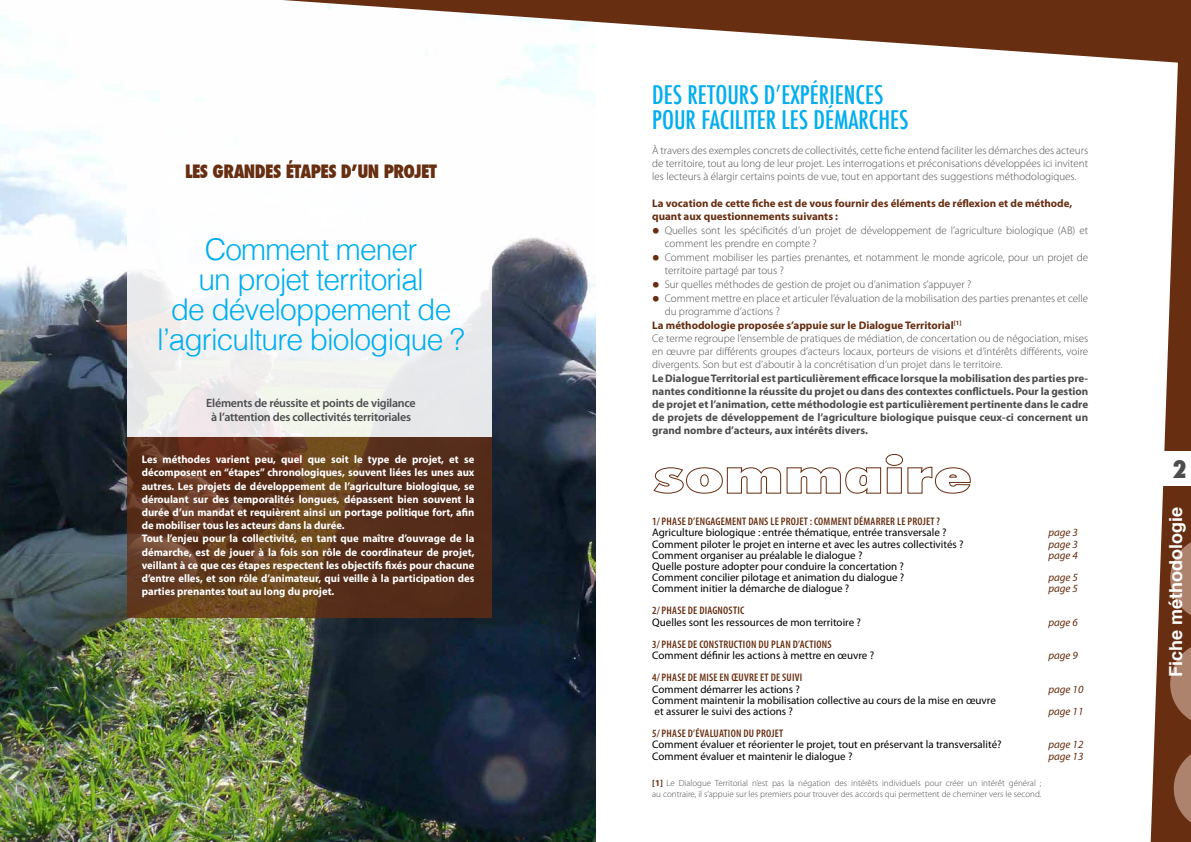
<style>
.page{position:relative;width:1191px;height:842px;background:#fff}
.page>*{position:absolute;margin:0;border:0;box-sizing:border-box;transform-origin:0 0}
.t1{font:300 30px/30px "Helvetica";letter-spacing:-.03em;color:#00aeef;text-align:center}
.t2{font:500 condensed 25px/25px "Futura";color:#00aeef}
.t3{font:800 condensed 24px "Futura";color:#4d4d4f}
.t4{font:800 condensed 18px "Futura";letter-spacing:-.03em;color:#672e11}
.t5{font:700 18px "Helvetica";color:#fff}
.t6{font:600 12px/14px "Myriad Pro";letter-spacing:-.02em;color:#4d4d4f;text-align:center}
.t7{font:300 11px/13.2px "Myriad Pro";color:#4d4d4f}
.t8{font:700 11px/13.2px "Myriad Pro";color:#fff}
.t9{font:11px/11.2px "Myriad Pro";color:#000}
.t10{font:700 11px/13.2px "Myriad Pro";color:#4d4d4f;text-align:justify}
.t11{font:600 condensed 11px "Myriad Pro";letter-spacing:.02em;color:#672e11}
.t12{font:700 11px/13.2px "Myriad Pro";color:#672e11}
.t13{font:italic 11px "Myriad Pro";color:#672e11}
.t14{font:300 9px/10.8px "Myriad Pro";color:#4d4d4f}
.s1{font-weight:600;font-size:24px;color:#672e11}
.s2{font-weight:700;color:#672e11}
</style>
<div class="page">
<img style="left:0;top:19px;width:595px;height:823px">
<svg style="left:127px;top:437px;width:364px;height:181px;background:#5e351c"></svg>
<div style="left:127px;top:153px;width:364px;height:284px;background:linear-gradient(to bottom,#fff,#ebebea)"></div>
<svg style="left:1150px;top:64px;width:41px;height:778px"></svg>
<div style="left:1154px;top:451px;width:37px;height:35px;background:#fff"></div>
<svg style="left:282px;top:0;width:909px;height:64px"></svg>
<svg style="left:653px;top:467px;width:128px;height:26px"></svg>
<svg style="left:787px;top:454px;width:183px;height:39px"></svg>
<h3 class="t4" style="left:185px;top:159px;width:253px">LES GRANDES ÉTAPES D’UN PROJET</h3>
<h1 class="t1" style="left:157px;top:233px;width:309px">Comment mener<br>un projet territorial<br>de développement de l’agriculture biologique ?</h1>
<p class="t6" style="left:206px;top:395px;width:211px">Eléments de réussite et points de vigilance à l’attention des collectivités territoriales</p>
<p class="t8" style="left:142px;top:453px;width:334px">Les méthodes varient peu, quel que soit le type de projet, et se décomposent en “étapes” chronologiques, souvent liées les unes aux autres. Les projets de développement de l’agriculture biologique, se déroulant sur des temporalités longues, dépassent bien souvent la durée d’un mandat et requièrent ainsi un portage politique fort, afin de mobiliser tous les acteurs dans la durée.<br>Tout l’enjeu pour la collectivité, en tant que maître d’ouvrage de la démarche, est de jouer à la fois son rôle de coordinateur de projet, veillant à ce que ces étapes respectent les objectifs fixés pour chacune d’entre elles, et son rôle d’animateur, qui veille à la participation des parties prenantes tout au long du projet.</p>
<h2 class="t2" style="left:652px;top:82px;width:258px">DES RETOURS D’EXPÉRIENCES<br>POUR FACILITER LES DÉMARCHES</h2>
<p class="t7" style="left:652px;top:143px;width:437px;text-align:justify">À travers des exemples concrets de collectivités, cette fiche entend faciliter les démarches des acteurs de territoire, tout au long de leur projet. Les interrogations et préconisations développées ici invitent les lecteurs à élargir certains points de vue, tout en apportant des suggestions méthodologiques.</p>
<p class="t12" style="left:652px;top:196px;width:421px">La vocation de cette fiche est de vous fournir des éléments de réflexion et de méthode, quant aux questionnements suivants :</p>
<p class="t7" style="left:664px;top:223px;width:425px;text-indent:-12px"><span class="s1">•</span> Quelles sont les spécificités d’un projet de développement de l’agriculture biologique (AB) et comment les prendre en compte ?</p>
<p class="t7" style="left:664px;top:251px;width:425px;text-indent:-12px"><span class="s1">•</span> Comment mobiliser les parties prenantes, et notamment le monde agricole, pour un projet de territoire partagé par tous ?</p>
<p class="t7" style="left:652px;top:278px;width:321px"><span class="s1">•</span> Sur quelles méthodes de gestion de projet ou d’animation s’appuyer ?</p>
<p class="t7" style="left:652px;top:292px;width:437px"><span class="s1">•</span> Comment mettre en place et articuler l’évaluation de la mobilisation des parties prenantes et celle</p>
<p class="t7" style="left:664px;top:305px;width:117px">du programme d’actions ?</p>
<p class="t12" style="left:652px;top:318px;width:311px">La méthodologie proposée s’appuie sur le Dialogue Territorial<sup>[1]</sup></p>
<p class="t7" style="left:652px;top:331px;width:437px">Ce terme regroupe l’ensemble de pratiques de médiation, de concertation ou de négociation, mises</p>
<p class="t7" style="left:652px;top:345px;width:437px">en œuvre par différents groupes d’acteurs locaux, porteurs de visions et d’intérêts différents, voire</p>
<p class="t7" style="left:652px;top:358px;width:352px">divergents. Son but est d’aboutir à la concrétisation d’un projet dans le territoire.</p>
<p class="t10" style="left:652px;top:371px;width:437px">Le Dialogue Territorial est particulièrement efficace lorsque la mobilisation des parties pre&shy;nantes conditionne la réussite du projet ou dans des contextes conflictuels. Pour la gestion de projet et l’animation, cette méthodologie est particulièrement pertinente dans le cadre de projets de développement de l’agriculture biologique puisque ceux-ci concernent un grand nombre d’acteurs, aux intérêts divers.</p>
<p class="t11" style="left:652px;top:515px;width:289px">1/ PHASE D’ENGAGEMENT DANS LE PROJET : COMMENT DÉMARRER LE PROJET ?</p>
<p class="t9" style="left:652px;top:527px;width:296px">Agriculture biologique : entrée thématique, entrée transversale ?</p>
<p class="t13" style="left:1048px;top:526px;width:31px">page 3</p>
<p class="t9" style="left:652px;top:538px;width:313px">Comment piloter le projet en interne et avec les autres collectivités ?</p>
<p class="t13" style="left:1048px;top:537px;width:31px">page 3</p>
<p class="t9" style="left:652px;top:549px;width:212px">Comment organiser au préalable le dialogue ?</p>
<p class="t13" style="left:1048px;top:548px;width:31px">page 4</p>
<p class="t9" style="left:652px;top:560px;width:254px">Quelle posture adopter pour conduire la concertation ?<br>Comment concilier pilotage et animation du dialogue ?</p>
<p class="t13" style="left:1048px;top:570px;width:31px">page 5</p>
<p class="t9" style="left:652px;top:583px;width:199px">Comment initier la démarche de dialogue ?</p>
<p class="t13" style="left:1048px;top:582px;width:31px">page 5</p>
<p class="t11" style="left:652px;top:604px;width:94px">2/ PHASE DE DIAGNOSTIC</p>
<p class="t9" style="left:652px;top:616px;width:210px">Quelles sont les ressources de mon territoire ?</p>
<p class="t13" style="left:1048px;top:615px;width:31px">page 6</p>
<p class="t11" style="left:652px;top:637px;width:181px">3/ PHASE DE CONSTRUCTION DU PLAN D’ACTIONS</p>
<p class="t9" style="left:652px;top:650px;width:223px">Comment définir les actions à mettre en œuvre ?</p>
<p class="t13" style="left:1048px;top:649px;width:31px">page 9</p>
<p class="t11" style="left:652px;top:671px;width:152px">4/ PHASE DE MISE EN ŒUVRE ET DE SUIVI</p>
<p class="t9" style="left:652px;top:683px;width:149px">Comment démarrer les actions ?</p>
<p class="t13" style="left:1048px;top:682px;width:37px">page 10</p>
<p class="t9" style="left:652px;top:694px;width:345px">Comment maintenir la mobilisation collective au cours de la mise en œuvre et assurer le suivi des actions ?</p>
<p class="t13" style="left:1048px;top:704px;width:37px">page 11</p>
<p class="t11" style="left:652px;top:727px;width:132px">5/ PHASE D’ÉVALUATION DU PROJET</p>
<p class="t9" style="left:652px;top:739px;width:351px">Comment évaluer et réorienter le projet, tout en préservant la transversalité?</p>
<p class="t13" style="left:1048px;top:738px;width:37px">page 12</p>
<p class="t9" style="left:652px;top:750px;width:202px">Comment évaluer et maintenir le dialogue ?</p>
<p class="t13" style="left:1048px;top:749px;width:37px">page 13</p>
<p class="t14" style="left:652px;top:778px;width:391px"><span class="s2">[1]</span> Le Dialogue Territorial n’est pas la négation des intérêts individuels pour créer un intérêt général ; au contraire, il s’appuie sur les premiers pour trouver des accords qui permettent de cheminer vers le second.</p>
<h3 class="t3" style="left:1172px;top:452px;width:16px">2</h3>
<h3 class="t5" style="left:1163px;top:677px;width:172px;rotate:-90deg">Fiche méthodologie</h3>
</div>
